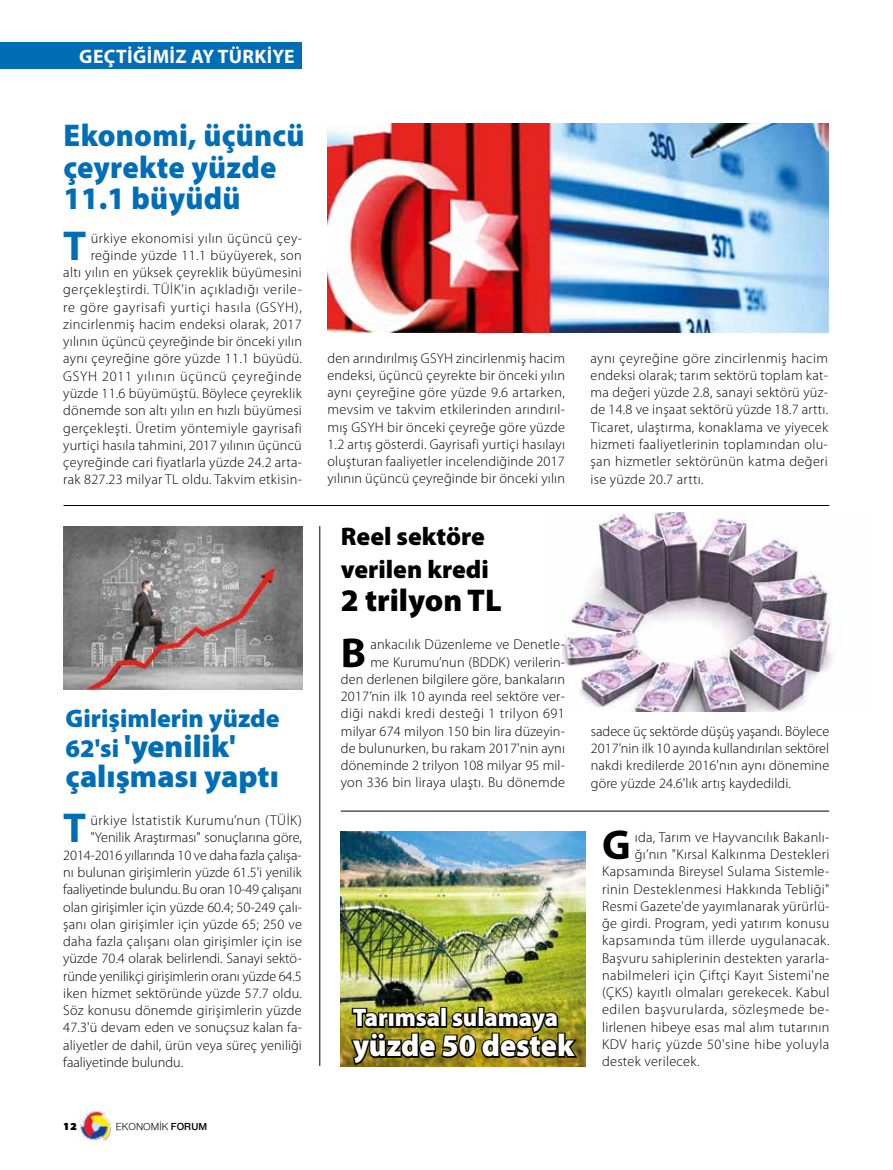
<style>
.page{position:relative;width:893px;height:1170px;background:#fff}
.page>*{position:absolute;margin:0;border:0;box-sizing:border-box;transform-origin:0 0}
.t1{font:700 42px "Myriad Pro";color:#000}
.t2{font:700 42px "Myriad Pro";color:#006eb7}
.t3{font:900 31.5px/31.5px "Myriad Pro";letter-spacing:.005em;color:#006eb7;scale:.96 1}
.t4{font:900 31.5px/30px "Myriad Pro";letter-spacing:.005em;color:#006eb7}
.t5{font:900 31.5px "Myriad Pro";color:#fff;scale:.95 1}
.t6{font:900 31.5px "Myriad Pro";color:#000}
.t7{font:900 25.5px/33px "Myriad Pro";color:#000}
.t8{font:900 25.5px "Myriad Pro";color:#006eb7}
.t9{font:900 25.5px "Myriad Pro";color:#fff;scale:.95 1}
.t10{font:700 19.5px "Myriad Pro";letter-spacing:.02em;color:#fff}
.t11{font:300 14.25px/17.2px "Myriad Pro";letter-spacing:.02em;color:#000;text-align:justify}
.t12{font:300 14.25px "Myriad Pro";color:#000}
.t13{font:300 14.25px "Myriad Pro";letter-spacing:-.005em;color:#000}
.t14{font:300 14.25px "Myriad Pro";letter-spacing:.04em;color:#000}
.t15{font:300 14.25px "Myriad Pro";letter-spacing:-.01em;color:#000}
.t16{font:10.5px "Nimbus Sans Novus";color:#000}
.t17{font:900 10.5px "PF Agora Sans Pro";color:#000}
.s1{font-size:25.5px}
.s2{font-weight:600}
</style>
<div class="page">
<img style="left:327px;top:124px;width:502px;height:208px">
<img style="left:562px;top:512px;width:271px;height:199px">
<img style="left:80px;top:1109px;width:31px;height:31px">
<div style="left:0;top:43px;width:302px;height:26px;background:#006eb7"></div>
<img style="left:64px;top:526px;width:238px;height:164px">
<img style="left:341px;top:831px;width:244px;height:235px">
<img style="left:349px;top:977px;width:231px;height:89px">
<hr style="left:320px;top:526px;width:1px;height:539px;background:#000">
<hr style="left:64px;top:505px;width:765px;height:1px;background:#000">
<hr style="left:341px;top:810px;width:488px;height:1px;background:#000">
<h3 class="t10" style="left:79px;top:45px;width:217px">GEÇTİĞİMİZ AY TÜRKİYE</h3>
<h2 class="t3" style="left:64px;top:120px;width:253px">Ekonomi, üçüncü çeyrekte yüzde<br>11.1 büyüdü</h2>
<h1 class="t2" style="left:63px;top:222px;width:25px">T</h1>
<p class="t11" style="left:63px;top:229px;width:240px;text-align:right">ürkiye ekonomisi yılın üçüncü çey&shy;reğinde yüzde 11.1 büyüyerek, son<br>altı yılın en yüksek çeyreklik büyümesini gerçekleştirdi. TÜİK'in açıkladığı verile&shy;re göre gayrisafi yurtiçi hasıla (GSYH), zincirlenmiş hacim endeksi olarak, 2017 yılının üçüncü çeyreğinde bir önceki yılın aynı çeyreğine göre yüzde 11.1 büyüdü.<br>GSYH 2011 yılının üçüncü çeyreğinde yüzde 11.6 büyümüştü. Böylece çeyreklik dönemde son altı yılın en hızlı büyümesi gerçekleşti. Üretim yöntemiyle gayrisafi yurtiçi hasıla tahmini, 2017 yılının üçüncü çeyreğinde cari fiyatlarla yüzde 24.2 arta&shy;rak 827.23 milyar TL oldu. Takvim etkisin-</p>
<h3 class="t8" style="left:66px;top:704px;width:215px">Girişimlerin yüzde</h3>
<h2 class="t4" style="left:66px;top:732px;width:215px"><span class="s1">62'si</span> 'yenilik' çalışması yaptı</h2>
<h1 class="t2" style="left:63px;top:804px;width:24px">T</h1>
<p class="t11" style="left:90px;top:812px;width:213px">ürkiye İstatistik Kurumu’nun (TÜİK)</p>
<p class="t12" style="left:90px;top:829px;width:213px">"Yenilik Araştırması" sonuçlarına göre,</p>
<p class="t13" style="left:63px;top:847px;width:240px">2014-2016 yıllarında 10 ve daha fazla çalışa-</p>
<p class="t12" style="left:63px;top:864px;width:240px">nı bulunan girişimlerin yüzde 61.5'i yenilik</p>
<p class="t15" style="left:63px;top:881px;width:240px">faaliyetinde bulundu. Bu oran 10-49 çalışanı</p>
<p class="t12" style="left:63px;top:898px;width:240px">olan girişimler için yüzde 60.4; 50-249 çalı-</p>
<p class="t11" style="left:63px;top:915px;width:240px">şanı olan girişimler için yüzde 65; 250 ve</p>
<p class="t11" style="left:63px;top:932px;width:240px">daha fazla çalışanı olan girişimler için ise</p>
<p class="t11" style="left:63px;top:950px;width:240px">yüzde 70.4 olarak belirlendi. Sanayi sektö-</p>
<p class="t13" style="left:63px;top:967px;width:240px">ründe yenilikçi girişimlerin oranı yüzde 64.5</p>
<p class="t11" style="left:63px;top:984px;width:240px">iken hizmet sektöründe yüzde 57.7 oldu.</p>
<p class="t11" style="left:63px;top:1001px;width:240px">Söz konusu dönemde girişimlerin yüzde</p>
<p class="t11" style="left:63px;top:1019px;width:240px">47.3'ü devam eden ve sonuçsuz kalan fa-</p>
<p class="t11" style="left:63px;top:1036px;width:240px">aliyetler de dahil, ürün veya süreç yeniliği</p>
<p class="t12" style="left:63px;top:1054px;width:121px">faaliyetinde bulundu.</p>
<p class="t17" style="left:63px;top:1119px;width:15px">12</p>
<p class="t16" style="left:116px;top:1120px;width:93px">EKONOMİK <span class="s2">FORUM</span></p>
<p class="t11" style="left:327px;top:349px;width:239px">den arındırılmış GSYH zincirlenmiş hacim endeksi, üçüncü çeyrekte bir önceki yılın aynı çeyreğine göre yüzde 9.6 artarken, mevsim ve takvim etkilerinden arındırıl&shy;mış GSYH bir önceki çeyreğe göre yüzde 1.2 artış gösterdi. Gayrisafi yurtiçi hasılayı oluşturan faaliyetler incelendiğinde 2017 yılının üçüncü çeyreğinde bir önceki yılın</p>
<p class="t11" style="left:590px;top:349px;width:239px">aynı çeyreğine göre zincirlenmiş hacim endeksi olarak; tarım sektörü toplam kat&shy;ma değeri yüzde 2.8, sanayi sektörü yüz&shy;de 14.8 ve inşaat sektörü yüzde 18.7 arttı.<br>Ticaret, ulaştırma, konaklama ve yiyecek hizmeti faaliyetlerinin toplamından olu&shy;şan hizmetler sektörünün katma değeri ise yüzde 20.7 arttı.</p>
<h3 class="t7" style="left:341px;top:520px;width:150px">Reel sektöre verilen kredi</h3>
<h2 class="t6" style="left:341px;top:582px;width:162px">2 trilyon TL</h2>
<h1 class="t1" style="left:341px;top:629px;width:27px">B</h1>
<p class="t11" style="left:341px;top:636px;width:226px;text-align:right">ankacılık Düzenleme ve Denetle-<br>me Kurumu’nun (BDDK) verilerin-<br>den derlenen bilgilere göre, bankaların 2017’nin ilk 10 ayında reel sektöre ver&shy;diği nakdi kredi desteği 1 trilyon 691 milyar 674 milyon 150 bin lira düzeyin&shy;de bulunurken, bu rakam 2017'nin aynı döneminde 2 trilyon 108 milyar 95 mil&shy;yon 336 bin liraya ulaştı. Bu dönemde</p>
<h3 class="t9" style="left:353px;top:1003px;width:218px">Tarımsal sulamaya</h3>
<h2 class="t5" style="left:353px;top:1027px;width:235px">yüzde 50 destek</h2>
<p class="t11" style="left:591px;top:722px;width:240px">sadece üç sektörde düşüş yaşandı. Böylece 2017’nin ilk 10 ayında kullandırılan sektörel nakdi kredilerde 2016'nın aynı dönemine göre yüzde 24.6'lık artış kaydedildi.</p>
<h1 class="t1" style="left:602px;top:821px;width:30px">G</h1>
<p class="t11" style="left:635px;top:828px;width:196px">ıda, Tarım ve Hayvancılık Bakanlı-</p>
<p class="t11" style="left:635px;top:845px;width:196px">ğı’nın "Kırsal Kalkınma Destekleri</p>
<p class="t11" style="left:602px;top:863px;width:229px">Kapsamında Bireysel Sulama Sistemle-</p>
<p class="t11" style="left:602px;top:880px;width:229px">rinin Desteklenmesi Hakkında Tebliği"</p>
<p class="t11" style="left:602px;top:897px;width:229px">Resmi Gazete'de yayımlanarak yürürlü-</p>
<p class="t11" style="left:602px;top:914px;width:229px">ğe girdi. Program, yedi yatırım konusu</p>
<p class="t11" style="left:602px;top:932px;width:229px">kapsamında tüm illerde uygulanacak.</p>
<p class="t11" style="left:602px;top:949px;width:229px">Başvuru sahiplerinin destekten yararla-</p>
<p class="t11" style="left:602px;top:966px;width:229px">nabilmeleri için Çiftçi Kayıt Sistemi'ne</p>
<p class="t11" style="left:602px;top:983px;width:229px">(ÇKS) kayıtlı olmaları gerekecek. Kabul</p>
<p class="t14" style="left:602px;top:1001px;width:229px">edilen başvurularda, sözleşmede be-</p>
<p class="t11" style="left:602px;top:1018px;width:229px">lirlenen hibeye esas mal alım tutarının</p>
<p class="t14" style="left:602px;top:1036px;width:229px">KDV hariç yüzde 50'sine hibe yoluyla</p>
<p class="t11" style="left:602px;top:1053px;width:99px">destek verilecek.</p>
</div>
